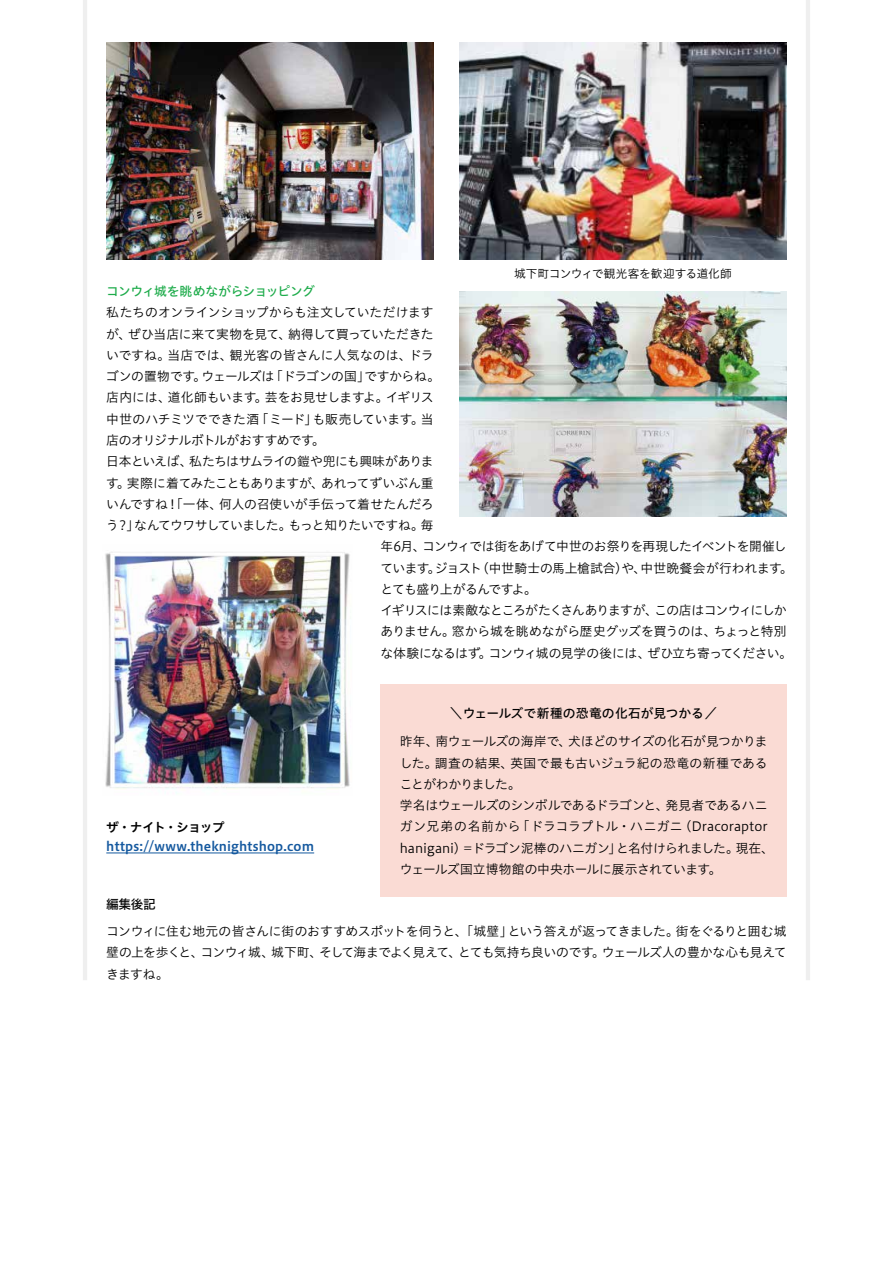
<style>
.page{position:relative;width:893px;height:1263px;background:#fff}
.page>*{position:absolute;margin:0;border:0;box-sizing:border-box;transform-origin:0 0}
.t1{font:12.75px/21.3px "Hiragino UD Sans Std N W3";letter-spacing:-.02em;color:#000}
.t2{font:12.75px "Hiragino UD Sans Std N W3";letter-spacing:-.05em;color:#000}
.t3{font:12.75px "Hiragino UD Sans Std N W3";letter-spacing:-.06em;color:#000}
.t4{font:12.75px "Hiragino UD Sans Std N W6";letter-spacing:.01em;color:#15599f}
.t5{font:12.75px "Hiragino UD Sans Std N W3";letter-spacing:-.055em;color:#000}
.t6{font:12.75px "Hiragino UD Sans Std N W3";letter-spacing:.02em;color:#000}
.t7{font:12.75px "Hiragino UD Sans Std N W5";letter-spacing:-.005em;color:#000}
.t8{font:12.75px "Hiragino UD Sans Std N W5";letter-spacing:-.04em;color:#1eac4b}
.t9{font:12.75px "Hiragino UD Sans Std N W3";letter-spacing:-.07em;color:#000}
.t10{font:12.75px "Hiragino UD Sans Std N W6";letter-spacing:-.06em;color:#000}
.t11{font:11.7px "Hiragino UD Sans Std N W3";letter-spacing:-.01em;color:#000}
</style>
<div class="page">
<hr style="left:83px;top:0;width:4px;height:980px;background:#efefef">
<hr style="left:806px;top:0;width:4px;height:980px;background:#efefef">
<hr style="left:106px;top:853px;width:208px;height:1px;background:#15599f">
<img style="left:106px;top:43px;width:328px;height:216px">
<img style="left:459px;top:43px;width:328px;height:216px">
<img style="left:459px;top:291px;width:328px;height:226px">
<div style="left:381px;top:685px;width:406px;height:212px;background:#fadbd4"></div>
<img style="left:105px;top:552px;width:245px;height:242px">
<p class="t11" style="left:514px;top:265px;width:219px">城下町コンウィで観光客を歓迎する道化師</p>
<p class="t8" style="left:106px;top:282px;width:210px">コンウィ城を眺めながらショッピング</p>
<p class="t1" style="left:106px;top:301px;width:329px">私たちのオンラインショップからも注文していただけます</p>
<p class="t1" style="left:106px;top:322px;width:329px">が、ぜひ当店に来て実物を見て、納得して買っていただきた</p>
<p class="t6" style="left:106px;top:345px;width:329px">いですね。当店では、観光客の皆さんに人気なのは、ドラ</p>
<p class="t1" style="left:106px;top:365px;width:335px">ゴンの置物です。ウェールズは「ドラゴンの国」ですからね。</p>
<p class="t1" style="left:106px;top:386px;width:329px">店内には、道化師もいます。芸をお見せしますよ。イギリス</p>
<p class="t1" style="left:106px;top:408px;width:329px">中世のハチミツでできた酒「ミード」も販売しています。当</p>
<p class="t1" style="left:106px;top:429px;width:220px">店のオリジナルボトルがおすすめです。</p>
<p class="t1" style="left:106px;top:450px;width:329px">日本といえば、私たちはサムライの鎧や兜にも興味がありま</p>
<p class="t1" style="left:106px;top:471px;width:329px">す。実際に着てみたこともありますが、あれってずいぶん重</p>
<p class="t1" style="left:106px;top:493px;width:329px">いんですね！「一体、何人の召使いが手伝って着せたんだろ</p>
<p class="t5" style="left:106px;top:516px;width:329px">う？」なんてウワサしていました。もっと知りたいですね。毎</p>
<p class="t2" style="left:381px;top:537px;width:408px">年6月、コンウィでは街をあげて中世のお祭りを再現したイベントを開催し</p>
<p class="t1" style="left:381px;top:556px;width:414px">ています。ジョスト（中世騎士の馬上槍試合）や、中世晩餐会が行われます。</p>
<p class="t9" style="left:381px;top:579px;width:158px">とても盛り上がるんですよ。</p>
<p class="t3" style="left:381px;top:601px;width:408px">イギリスには素敵なところがたくさんありますが、この店はコンウィにしか</p>
<p class="t1" style="left:381px;top:620px;width:408px">ありません。窓から城を眺めながら歴史グッズを買うのは、ちょっと特別</p>
<p class="t1" style="left:381px;top:641px;width:413px">な体験になるはず。コンウィ城の見学の後には、ぜひ立ち寄ってください。</p>
<p class="t10" style="left:106px;top:817px;width:120px">ザ・ナイト・ショップ</p>
<p class="t4" style="left:106px;top:837px;width:209px">https://www.theknightshop.com</p>
<p class="t7" style="left:450px;top:703px;width:269px">＼ウェールズで新種の恐竜の化石が見つかる／</p>
<p class="t1" style="left:400px;top:730px;width:376px">昨年、南ウェールズの海岸で、犬ほどのサイズの化石が見つかりました。調査の結果、英国で最も古いジュラ紀の恐竜の新種であることがわかりました。<br>学名はウェールズのシンボルであるドラゴンと、発見者であるハニガン兄弟の名前から「ドラコラプトル・ハニガニ（Dracoraptor hanigani）＝ドラゴン泥棒のハニガン」と名付けられました。現在、ウェールズ国立博物館の中央ホールに展示されています。</p>
<p class="t7" style="left:106px;top:894px;width:51px">編集後記</p>
<p class="t1" style="left:106px;top:920px;width:682px;text-align:justify">コンウィに住む地元の皆さんに街のおすすめスポットを伺うと、「城壁」という答えが返ってきました。街をぐるりと囲む城壁の上を歩くと、コンウィ城、城下町、そして海までよく見えて、とても気持ち良いのです。ウェールズ人の豊かな心も見えてきますね。</p>
</div>
